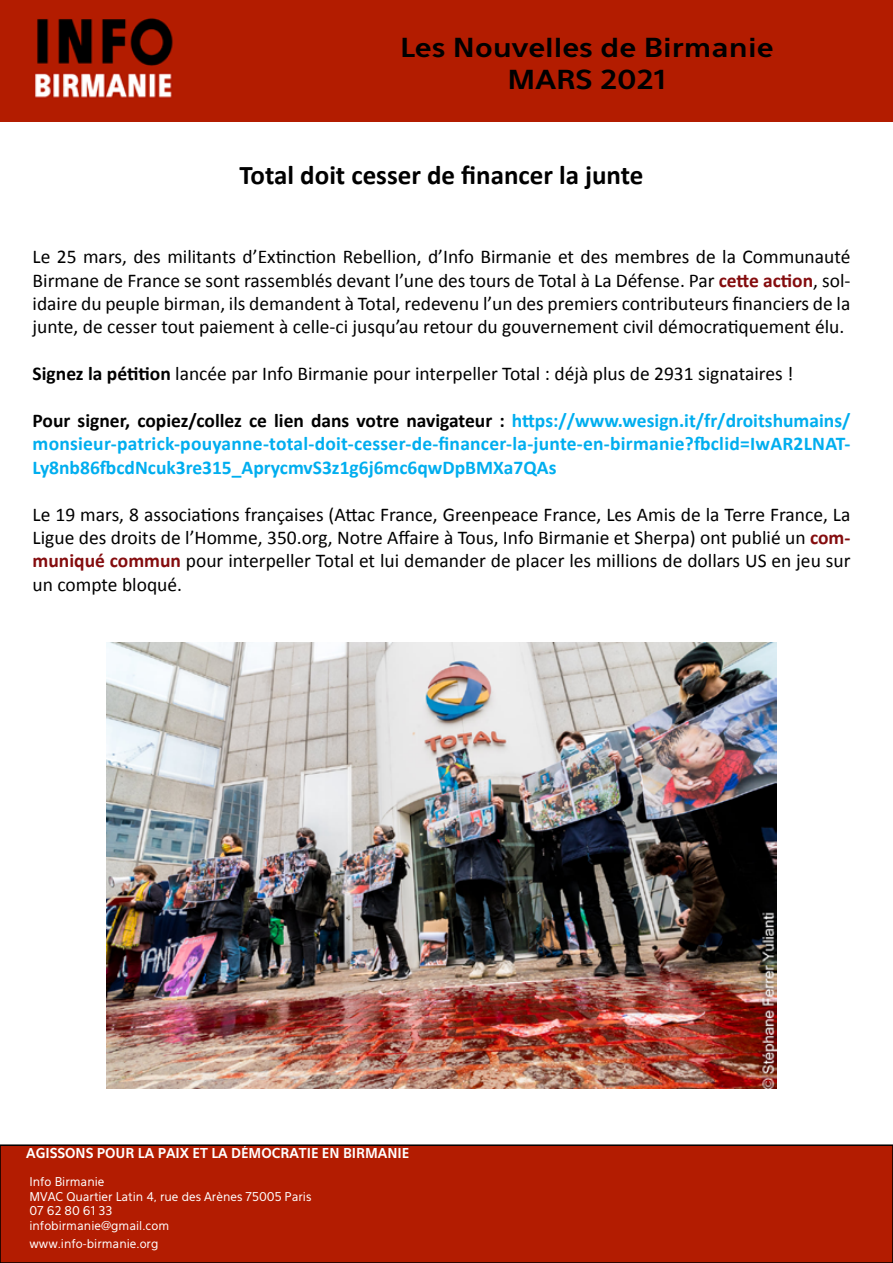
<style>
.page{position:relative;width:893px;height:1263px;background:#fff}
.page>*{position:absolute;margin:0;border:0;box-sizing:border-box;transform-origin:0 0}
.t1{font:700 27px "Calibri";color:#000}
.t2{font:700 25.95px/32.4px "Eau Sans";color:#000;text-align:center;scale:1.14 1}
.t3{font:19.5px/23.4px "Calibri";color:#000;text-align:justify}
.t4{font:700 19.5px/23.4px "Calibri";color:#00aeef;text-align:justify}
.t5{font:700 13.5px "Eau Sans";color:#fff}
.t6{font:12px/14.4px "Eau Sans";color:#fff}
.s1{font-weight:700;color:#840c0e}
.s2{font-weight:700}
.s3{color:#000}
</style>
<div class="page">
<div style="left:0;top:1145px;width:893px;height:118px;background:#b31c01"></div>
<div style="left:0;top:1144px;width:893px;height:119px;border:2px solid #000"></div>
<div style="left:0;top:0;width:893px;height:122px;background:#b31c00"></div>
<img style="left:106px;top:643px;width:671px;height:446px">
<h2 class="t2" style="left:400px;top:31px;width:329px">Les Nouvelles de Birmanie<br>MARS 2021</h2>
<h1 class="t1" style="left:240px;top:156px;width:405px">Total doit cesser de financer la junte</h1>
<p class="t3" style="left:33px;top:244px;width:819px">Le 25 mars, des militants d’Extinction Rebellion, d’Info Birmanie et des membres de la Communauté Birmane de France se sont rassemblés devant l’une des tours de Total à La Défense. Par <span class="s1">cette action</span>, sol&shy;idaire du peuple birman, ils demandent à Total, redevenu l’un des premiers contributeurs financiers de la junte, de cesser tout paiement à celle-ci jusqu’au retour du gouvernement civil démocratiquement élu.</p>
<p class="t3" style="left:33px;top:361px;width:762px"><span class="s2">Signez la pétition</span> lancée par Info Birmanie pour interpeller Total : déjà plus de 2931 signataires !</p>
<p class="t4" style="left:33px;top:408px;width:819px"><span class="s3">Pour signer, copiez/collez ce lien dans votre navigateur :</span> https://www.wesign.it/fr/droitshumains/ monsieur-patrick-pouyanne-total-doit-cesser-de-financer-la-junte-en-birmanie?fbclid=IwAR2LNAT-Ly8nb86fbcdNcuk3re315_AprycmvS3z1g6j6mc6qwDpBMXa7QAs</p>
<p class="t3" style="left:33px;top:502px;width:819px">Le 19 mars, 8 associations françaises (Attac France, Greenpeace France, Les Amis de la Terre France, La Ligue des droits de l’Homme, 350.org, Notre Affaire à Tous, Info Birmanie et Sherpa) ont publié un <span class="s1">com&shy;muniqué commun</span> pour interpeller Total et lui demander de placer les millions de dollars US en jeu sur un compte bloqué.</p>
<p class="t5" style="left:26px;top:1145px;width:385px">AGISSONS POUR LA PAIX ET LA DÉMOCRATIE EN BIRMANIE</p>
<p class="t6" style="left:29px;top:1175px;width:284px">Info Birmanie<br>MVAC Quartier Latin 4, rue des Arènes 75005 Paris<br>07 62 80 61 33<br>infobirmanie@gmail.com</p>
<p class="t6" style="left:29px;top:1236px;width:131px">www.info-birmanie.org</p>
</div>
